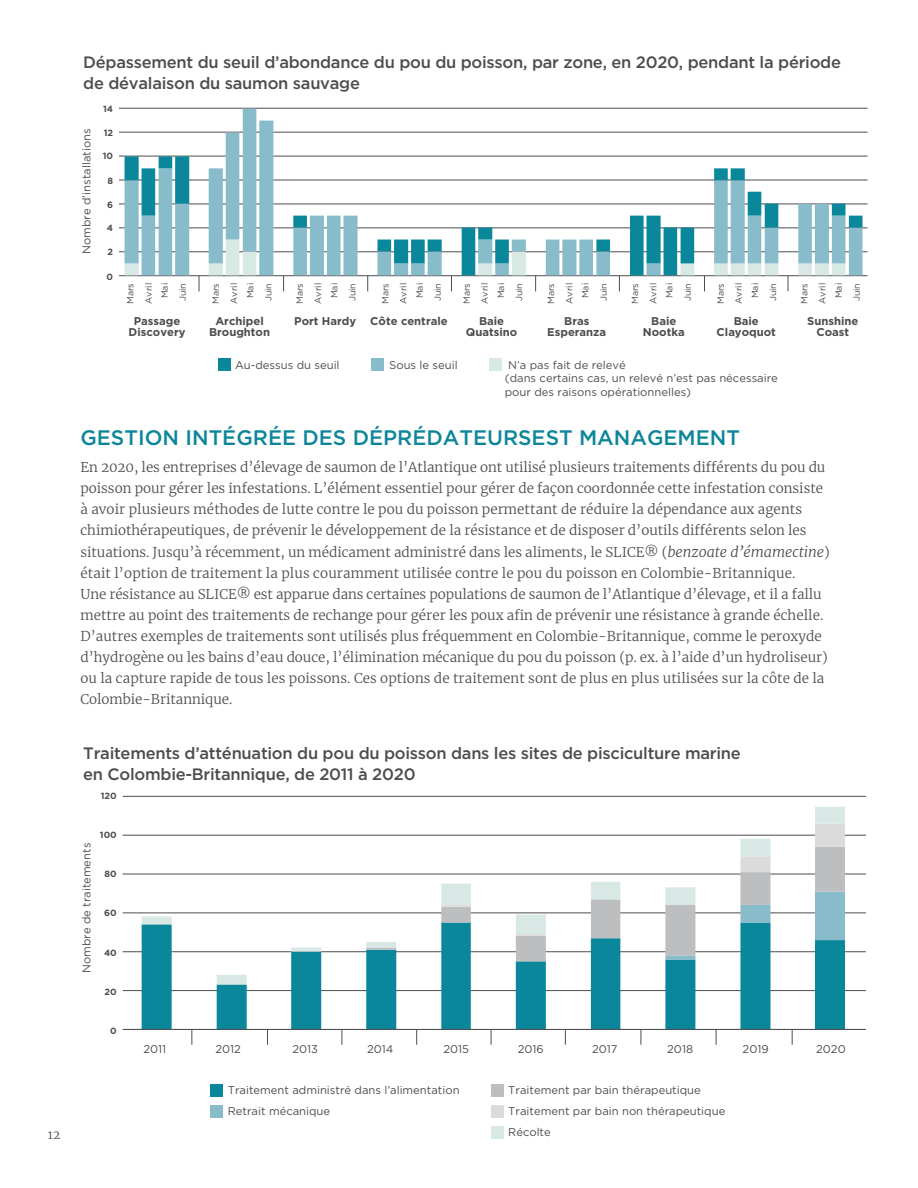
<style>
.page{position:relative;width:918px;height:1188px;background:#fff}
.page>*{position:absolute;margin:0;border:0;box-sizing:border-box;transform-origin:0 0}
.t1{font:500 21px "Gotham";color:#0d8699}
.t2{font:500 16.5px/21px "Gotham";letter-spacing:-.015em;color:#4d4d4f}
.t3{font:300 13.5px/21px "Merriweather";color:#4d4d4f}
.t4{font:300 12px "Merriweather";color:#4d4d4f}
.t5{font:11.25px/13.5px "Gotham";color:#4d4d4f}
.t6{font:700 11.25px/11.2px "Gotham";color:#4d4d4f;text-align:center}
.t7{font:9px/18.1px "Gotham";color:#4d4d4f}
.t8{font:700 9px "Gotham";color:#4d4d4f}
.s1{font-style:italic;font-size:14.25px}
</style>
<div class="page">
<hr style="left:119px;top:252px;width:749px;height:1px;background:#4d4d4f">
<hr style="left:119px;top:204px;width:749px;height:1px;background:#4d4d4f">
<hr style="left:119px;top:156px;width:749px;height:1px;background:#4d4d4f">
<hr style="left:119px;top:108px;width:749px;height:1px;background:#4d4d4f">
<hr style="left:119px;top:228px;width:749px;height:1px;background:#4d4d4f">
<hr style="left:119px;top:180px;width:749px;height:1px;background:#4d4d4f">
<hr style="left:119px;top:132px;width:749px;height:1px;background:#4d4d4f">
<div style="left:218px;top:358px;width:13px;height:13px;background:#0a879a"></div>
<div style="left:371px;top:358px;width:13px;height:13px;background:#89bccb"></div>
<div style="left:489px;top:358px;width:13px;height:13px;background:#d7e8e5"></div>
<hr style="left:119px;top:275px;width:749px;height:1px;background:#4d4d4f">
<svg style="left:125px;top:275px;width:720px;height:16px"></svg>
<svg style="left:125px;top:109px;width:738px;height:47px"></svg>
<svg style="left:125px;top:156px;width:738px;height:119px"></svg>
<div style="left:491px;top:1126px;width:13px;height:13px;background:#d7e8e5"></div>
<div style="left:211px;top:1105px;width:12px;height:13px;background:#89bccb"></div>
<div style="left:211px;top:1084px;width:12px;height:13px;background:#0a879a"></div>
<div style="left:491px;top:1105px;width:13px;height:13px;background:#dcdbdb"></div>
<div style="left:491px;top:1084px;width:13px;height:13px;background:#bcbec0"></div>
<hr style="left:123px;top:990px;width:743px;height:1px;background:#4d4d4f">
<hr style="left:123px;top:913px;width:743px;height:1px;background:#4d4d4f">
<hr style="left:123px;top:835px;width:743px;height:1px;background:#4d4d4f">
<hr style="left:123px;top:951px;width:743px;height:1px;background:#4d4d4f">
<hr style="left:123px;top:874px;width:743px;height:1px;background:#4d4d4f">
<hr style="left:123px;top:796px;width:743px;height:1px;background:#4d4d4f">
<svg style="left:192px;top:1030px;width:1px;height:15px"></svg>
<svg style="left:267px;top:1030px;width:1px;height:15px"></svg>
<svg style="left:342px;top:1030px;width:1px;height:15px"></svg>
<svg style="left:416px;top:1030px;width:1px;height:15px"></svg>
<svg style="left:491px;top:1030px;width:1px;height:15px"></svg>
<svg style="left:565px;top:1030px;width:1px;height:15px"></svg>
<svg style="left:641px;top:1030px;width:1px;height:15px"></svg>
<svg style="left:716px;top:1030px;width:1px;height:15px"></svg>
<svg style="left:792px;top:1030px;width:1px;height:15px"></svg>
<svg style="left:142px;top:984px;width:703px;height:45px"></svg>
<svg style="left:142px;top:807px;width:703px;height:177px"></svg>
<hr style="left:123px;top:1029px;width:743px;height:1px;background:#4d4d4f">
<p class="t4" style="left:48px;top:1127px;width:14px">12</p>
<p class="t2" style="left:83px;top:51px;width:759px">Dépassement du seuil d’abondance du pou du poisson, par zone, en 2020, pendant la période de dévalaison du saumon sauvage</p>
<p class="t5" style="left:79px;top:254px;width:127px;rotate:-90deg">Nombre d’installations</p>
<p class="t8" style="left:103px;top:104px;width:11px">14</p>
<p class="t8" style="left:104px;top:127px;width:11px">12</p>
<p class="t8" style="left:103px;top:151px;width:12px">10</p>
<p class="t8" style="left:107px;top:176px;width:7px">8</p>
<p class="t8" style="left:107px;top:199px;width:7px">6</p>
<p class="t8" style="left:107px;top:222px;width:8px">4</p>
<p class="t8" style="left:108px;top:247px;width:7px">2</p>
<p class="t8" style="left:107px;top:271px;width:8px">0</p>
<p class="t7" style="left:121px;top:304px;width:23px;rotate:-90deg">Mars<br>Avril</p>
<p class="t7" style="left:156px;top:301px;width:20px;text-align:center;rotate:-90deg">Mai<br>Juin</p>
<p class="t7" style="left:207px;top:304px;width:23px;rotate:-90deg">Mars<br>Avril</p>
<p class="t7" style="left:241px;top:301px;width:20px;text-align:center;rotate:-90deg">Mai<br>Juin</p>
<p class="t7" style="left:291px;top:304px;width:23px;rotate:-90deg">Mars<br>Avril</p>
<p class="t7" style="left:325px;top:301px;width:20px;text-align:center;rotate:-90deg">Mai<br>Juin</p>
<p class="t7" style="left:376px;top:304px;width:23px;rotate:-90deg">Mars<br>Avril</p>
<p class="t7" style="left:411px;top:301px;width:20px;text-align:center;rotate:-90deg">Mai<br>Juin</p>
<p class="t7" style="left:457px;top:304px;width:23px;rotate:-90deg">Mars<br>Avril</p>
<p class="t7" style="left:492px;top:301px;width:20px;text-align:center;rotate:-90deg">Mai<br>Juin</p>
<p class="t7" style="left:542px;top:304px;width:23px;rotate:-90deg">Mars<br>Avril</p>
<p class="t7" style="left:576px;top:301px;width:20px;text-align:center;rotate:-90deg">Mai<br>Juin</p>
<p class="t7" style="left:626px;top:304px;width:23px;rotate:-90deg">Mars<br>Avril</p>
<p class="t7" style="left:660px;top:301px;width:20px;text-align:center;rotate:-90deg">Mai<br>Juin</p>
<p class="t7" style="left:711px;top:304px;width:23px;rotate:-90deg">Mars<br>Avril</p>
<p class="t7" style="left:746px;top:301px;width:20px;text-align:center;rotate:-90deg">Mai<br>Juin</p>
<p class="t7" style="left:795px;top:304px;width:23px;rotate:-90deg">Mars<br>Avril</p>
<p class="t7" style="left:829px;top:301px;width:20px;text-align:center;rotate:-90deg">Mai<br>Juin</p>
<p class="t6" style="left:129px;top:315px;width:58px">Passage<br>Discovery</p>
<p class="t6" style="left:209px;top:315px;width:63px">Archipel<br>Broughton</p>
<p class="t6" style="left:294px;top:315px;width:63px">Port Hardy</p>
<p class="t6" style="left:370px;top:315px;width:79px">Côte centrale</p>
<p class="t6" style="left:466px;top:315px;width:53px">Baie<br>Quatsino</p>
<p class="t6" style="left:547px;top:315px;width:61px">Bras<br>Esperanza</p>
<p class="t6" style="left:643px;top:315px;width:43px">Baie<br>Nootka</p>
<p class="t6" style="left:717px;top:315px;width:61px">Baie<br>Clayoquot</p>
<p class="t6" style="left:807px;top:315px;width:53px">Sunshine<br>Coast</p>
<p class="t5" style="left:235px;top:358px;width:106px">Au-dessus du seuil</p>
<p class="t5" style="left:389px;top:358px;width:70px">Sous le seuil</p>
<p class="t5" style="left:505px;top:358px;width:275px;text-indent:3px">N’a pas fait de relevé<br>(dans certains cas, un relevé n’est pas nécessaire pour des raisons opérationnelles)</p>
<h1 class="t1" style="left:80px;top:426px;width:661px">GESTION INTÉGRÉE DES DÉPRÉDATEURSEST MANAGEMENT</h1>
<p class="t3" style="left:80px;top:456px;width:747px">En 2020, les entreprises d’élevage de saumon de l’Atlantique ont utilisé plusieurs traitements différents du pou du poisson pour gérer les infestations. L’élément essentiel pour gérer de façon coordonnée cette infestation consiste à avoir plusieurs méthodes de lutte contre le pou du poisson permettant de réduire la dépendance aux agents chimiothérapeutiques, de prévenir le développement de la résistance et de disposer d’outils différents selon les</p>
<p class="t3" style="left:80px;top:541px;width:751px">situations. Jusqu’à récemment, un médicament administré dans les aliments, le SLICE® (<span class="s1">benzoate d’émamectine</span>) était l’option de traitement la plus couramment utilisée contre le pou du poisson en Colombie-Britannique.<br>Une résistance au SLICE® est apparue dans certaines populations de saumon de l’Atlantique d’élevage, et il a fallu mettre au point des traitements de rechange pour gérer les poux afin de prévenir une résistance à grande échelle.<br>D’autres exemples de traitements sont utilisés plus fréquemment en Colombie-Britannique, comme le peroxyde d’hydrogène ou les bains d’eau douce, l’élimination mécanique du pou du poisson (p. ex. à l’aide d’un hydroliseur) ou la capture rapide de tous les poissons. Ces options de traitement sont de plus en plus utilisées sur la côte de la Colombie-Britannique.</p>
<p class="t2" style="left:83px;top:742px;width:659px">Traitements d’atténuation du pou du poisson dans les sites de pisciculture marine en Colombie-Britannique, de 2011 à 2020</p>
<p class="t8" style="left:101px;top:791px;width:17px">120</p>
<p class="t5" style="left:79px;top:973px;width:132px;rotate:-90deg">Nombre de traitements</p>
<p class="t8" style="left:100px;top:830px;width:18px">100</p>
<p class="t8" style="left:105px;top:869px;width:14px">80</p>
<p class="t8" style="left:104px;top:908px;width:14px">60</p>
<p class="t8" style="left:104px;top:947px;width:14px">40</p>
<p class="t8" style="left:105px;top:986px;width:14px">20</p>
<p class="t8" style="left:110px;top:1026px;width:8px">0</p>
<p class="t5" style="left:143px;top:1042px;width:24px">2011</p>
<p class="t5" style="left:215px;top:1042px;width:27px">2012</p>
<p class="t5" style="left:292px;top:1042px;width:27px">2013</p>
<p class="t5" style="left:367px;top:1042px;width:28px">2014</p>
<p class="t5" style="left:444px;top:1042px;width:27px">2015</p>
<p class="t5" style="left:518px;top:1042px;width:28px">2016</p>
<p class="t5" style="left:592px;top:1042px;width:27px">2017</p>
<p class="t5" style="left:667px;top:1042px;width:27px">2018</p>
<p class="t5" style="left:743px;top:1042px;width:28px">2019</p>
<p class="t5" style="left:816px;top:1042px;width:31px">2020</p>
<p class="t5" style="left:228px;top:1083px;width:233px">Traitement administré dans l’alimentation</p>
<p class="t5" style="left:228px;top:1104px;width:104px">Retrait mécanique</p>
<p class="t5" style="left:508px;top:1083px;width:194px">Traitement par bain thérapeutique</p>
<p class="t5" style="left:508px;top:1104px;width:219px">Traitement par bain non thérapeutique</p>
<p class="t5" style="left:508px;top:1125px;width:44px">Récolte</p>
</div>
